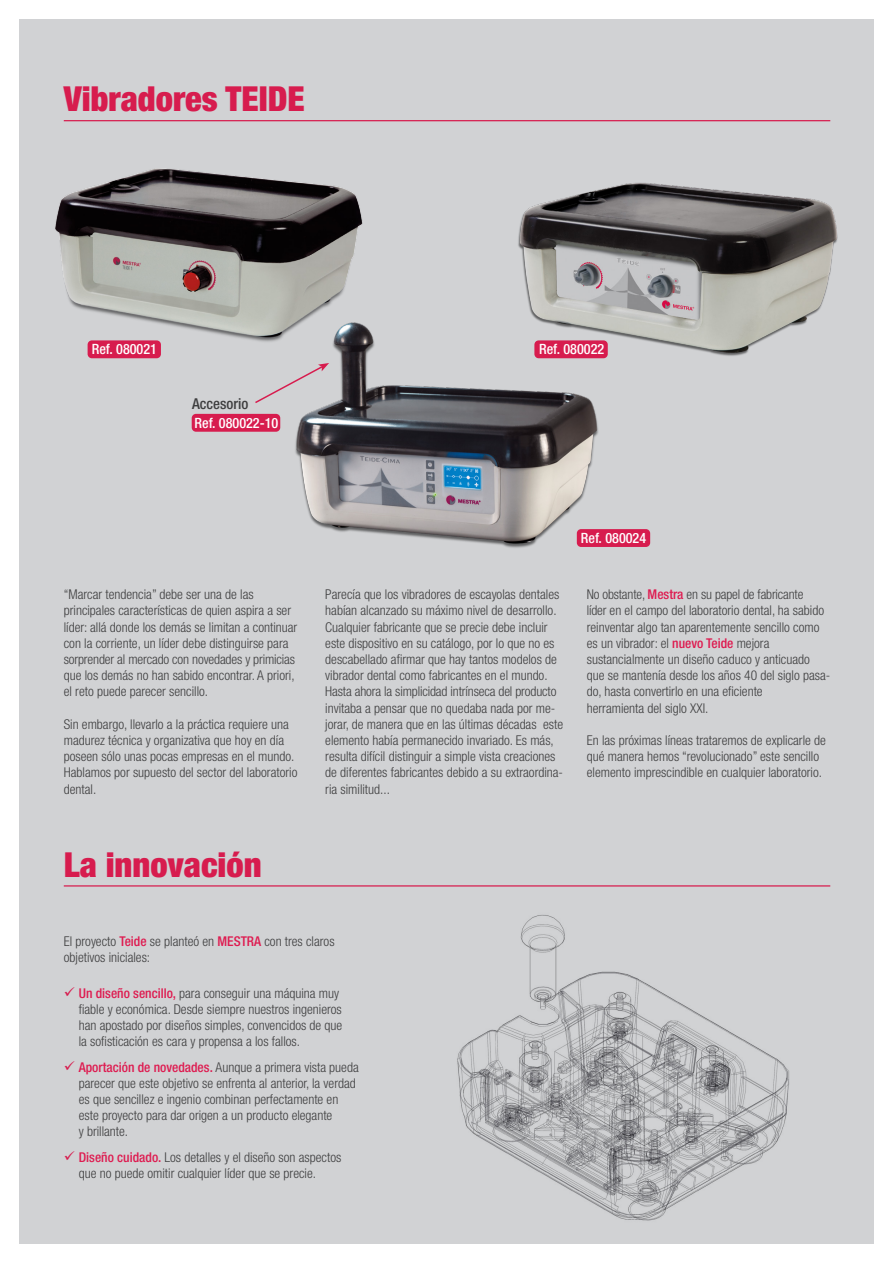
<style>
.page{position:relative;width:893px;height:1263px;background:#fff}
.page>*{position:absolute;margin:0;border:0;box-sizing:border-box;transform-origin:0 0}
.t1{font:900 condensed 34.5px "Helvetica Neue LT Std";color:#d71c4e}
.Características{font:500 condensed 15px "Helvetica Neue LT Std";color:#3e3e3f}
.t2{font:500 condensed 14.1px "Helvetica Neue LT Std";color:#fff}
.Características-2{font:300 condensed 13.5px/16.2px "Helvetica Neue LT Std";color:#3e3e3f}
.s1{font-weight:500;color:#de1b50}
.s2{color:#d71c4e}
</style>
<div class="page">
<div style="left:19px;top:19px;width:854px;height:1224px;background:#d1d2d4"></div>
<img style="left:55px;top:169px;width:308px;height:178px">
<img style="left:292px;top:317px;width:306px;height:231px">
<img style="left:497px;top:182px;width:341px;height:182px">
<img style="left:457px;top:915px;width:333px;height:306px">
<hr style="left:64px;top:120px;width:766px;height:1px;background:#d71c4e">
<hr style="left:64px;top:885px;width:766px;height:1px;background:#d71c4e">
<svg style="left:255px;top:363px;width:74px;height:42px"></svg>
<div style="left:88px;top:340px;width:73px;height:18px;background:#d71c4e;border-radius:4px"></div>
<div style="left:534px;top:340px;width:74px;height:18px;background:#d71c4e;border-radius:4px"></div>
<div style="left:577px;top:529px;width:73px;height:18px;background:#d71c4e;border-radius:4px"></div>
<div style="left:192px;top:414px;width:88px;height:18px;background:#d71c4e;border-radius:4px"></div>
<p class="t1" style="left:64px;top:77px;width:242px">Vibradores TEIDE</p>
<p class="t2" style="left:92px;top:341px;width:67px">Ref. 080021</p>
<p class="t2" style="left:539px;top:341px;width:67px">Ref. 080022</p>
<p class="Características" style="left:192px;top:394px;width:58px">Accesorio</p>
<p class="t2" style="left:195px;top:414px;width:85px">Ref. 080022-10</p>
<p class="Características-2" style="left:64px;top:586px;width:191px">“Marcar tendencia” debe ser una de las</p>
<p class="Características-2" style="left:64px;top:602px;width:235px">principales características de quien aspira a ser líder: allá donde los demás se limitan a continuar con la corriente, un líder debe distinguirse para sorprender al mercado con novedades y primicias que los demás no han sabido encontrar. A priori,</p>
<p class="Características-2" style="left:64px;top:683px;width:146px">el reto puede parecer sencillo.</p>
<p class="Características-2" style="left:64px;top:716px;width:235px">Sin embargo, llevarlo a la práctica requiere una madurez técnica y organizativa que hoy en día poseen sólo unas pocas empresas en el mundo.<br>Hablamos por supuesto del sector del laboratorio dental.</p>
<p class="t1" style="left:64px;top:844px;width:199px">La innovación</p>
<p class="t2" style="left:581px;top:530px;width:67px">Ref. 080024</p>
<p class="Características-2" style="left:325px;top:586px;width:239px">Parecía que los vibradores de escayolas dentales habían alcanzado su máximo nivel de desarrollo.<br>Cualquier fabricante que se precie debe incluir este dispositivo en su catálogo, por lo que no es descabellado afirmar que hay tantos modelos de vibrador dental como fabricantes en el mundo.<br>Hasta ahora la simplicidad intrínseca del producto invitaba a pensar que no quedaba nada por me&shy;jorar, de manera que en las últimas décadas este elemento había permanecido invariado. Es más, resulta difícil distinguir a simple vista creaciones de diferentes fabricantes debido a su extraordina&shy;ria similitud...</p>
<p class="Características-2" style="left:587px;top:586px;width:239px">No obstante, <span class="s1">Mestra</span> en su papel de fabricante líder en el campo del laboratorio dental, ha sabido reinventar algo tan aparentemente sencillo como es un vibrador: el <span class="s1">nuevo Teide</span> mejora</p>
<p class="Características-2" style="left:587px;top:651px;width:245px">sustancialmente un diseño caduco y anticuado que se mantenía desde los años 40 del siglo pasa&shy;do, hasta convertirlo en una eficiente</p>
<p class="Características-2" style="left:587px;top:700px;width:123px">herramienta del siglo XXI.</p>
<p class="Características-2" style="left:587px;top:732px;width:241px">En las próximas líneas trataremos de explicarle de qué manera hemos “revolucionado” este sencillo elemento imprescindible en cualquier laboratorio.</p>
<p class="Características-2" style="left:64px;top:933px;width:272px">El proyecto <span class="s1">Teide</span> se planteó en <span class="s1">MESTRA</span> con tres claros</p>
<p class="Características-2" style="left:64px;top:949px;width:88px">objetivos iniciales:</p>
<p class="Características-2" style="left:64px;top:984px;width:277px"><span class="s2">✓</span> <span class="s1">Un diseño sencillo,</span> para conseguir una máquina muy</p>
<p class="Características-2" style="left:79px;top:1001px;width:265px">fiable y económica. Desde siempre nuestros ingenieros</p>
<p class="Características-2" style="left:79px;top:1017px;width:265px">han apostado por diseños simples, convencidos de que</p>
<p class="Características-2" style="left:79px;top:1033px;width:223px">la sofisticación es cara y propensa a los fallos.</p>
<p class="Características-2" style="left:64px;top:1059px;width:297px"><span class="s2">✓</span> <span class="s1">Aportación de novedades.</span> Aunque a primera vista pueda</p>
<p class="Características-2" style="left:79px;top:1075px;width:279px">parecer que este objetivo se enfrenta al anterior, la verdad</p>
<p class="Características-2" style="left:79px;top:1091px;width:261px">es que sencillez e ingenio combinan perfectamente en</p>
<p class="Características-2" style="left:79px;top:1107px;width:255px">este proyecto para dar origen a un producto elegante</p>
<p class="Características-2" style="left:79px;top:1123px;width:51px">y brillante.</p>
<p class="Características-2" style="left:64px;top:1149px;width:279px"><span class="s2">✓</span> <span class="s1">Diseño cuidado.</span> Los detalles y el diseño son aspectos</p>
<p class="Características-2" style="left:79px;top:1165px;width:239px">que no puede omitir cualquier líder que se precie.</p>
</div>
